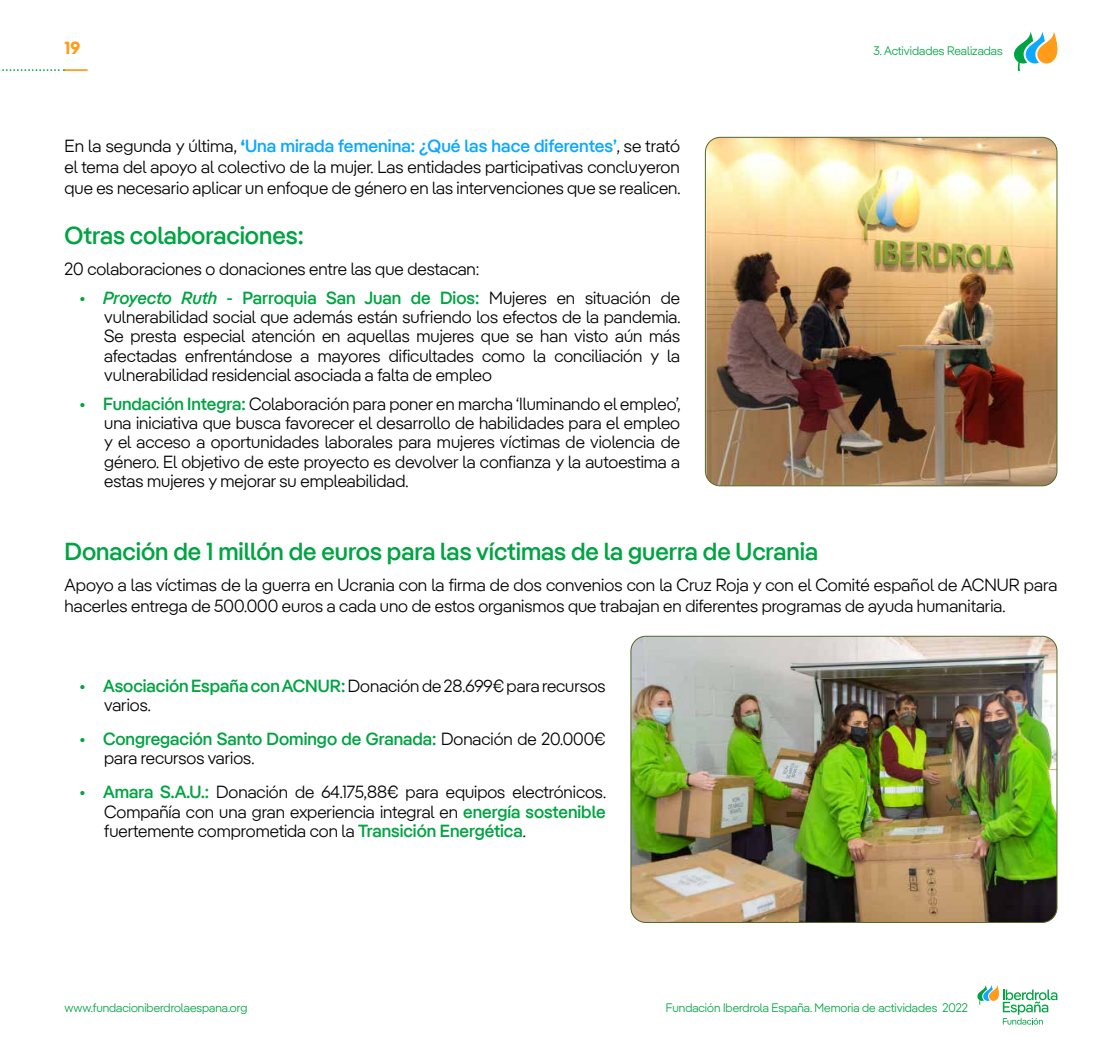
<style>
.page{position:relative;width:1117px;height:1042px;background:#fff}
.page>*{position:absolute;margin:0;border:0;box-sizing:border-box;transform-origin:0 0}
.t1{font:500 24.5px "Iber Pangea";color:#00a443}
.Sangría_1_Bullet_ver{font:300 17.5px/19.2px "Iber Pangea";color:#000;text-align:justify}
.t2{font:700 17.5px "Iber Pangea";color:#ff9c1a}
.t3{font:300 12.25px "Iber Pangea";color:#00a443}
.s1{font-weight:700;color:#0da8ff}
.s2{font-weight:500;color:#0da8ff}
.s3{font-weight:500;color:#00a443}
.s4{font-weight:500;font-style:italic;color:#00a443}
.s5{font-weight:500;color:#00a342}
</style>
<div class="page">
<img style="left:632px;top:636px;width:424px;height:286px">
<div style="left:630px;top:636px;width:427px;height:287px;border:1px solid #53672a;border-radius:15px"></div>
<img style="left:706px;top:137px;width:350px;height:349px">
<div style="left:704px;top:137px;width:353px;height:349px;border:1px solid #53672a;border-radius:15px"></div>
<svg style="left:1014px;top:31px;width:44px;height:40px"></svg>
<svg style="left:977px;top:985px;width:80px;height:39px"></svg>
<svg style="left:0;top:69px;width:64px;height:2px"></svg>
<hr style="left:64px;top:69px;width:24px;height:2px;background:#ff9c1a">
<p class="t2" style="left:64px;top:35px;width:17px">19</p>
<p class="Sangría_1_Bullet_ver" style="left:64px;top:135px;width:617px;line-height:21px">En la segunda y última, <span class="s1">‘</span><span class="s2">Una mirada femenina: ¿Qué las hace diferentes’</span>, se trató el tema del apoyo al colectivo de la mujer. Las entidades participativas concluyeron que es necesario aplicar un enfoque de género en las intervenciones que se realicen.</p>
<h3 class="t1" style="left:64px;top:218px;width:241px">Otras colaboraciones:</h3>
<p class="Sangría_1_Bullet_ver" style="left:64px;top:258px;width:416px">20 colaboraciones o donaciones entre las que destacan:</p>
<h3 class="Sangría_1_Bullet_ver" style="left:104px;top:287px;width:577px;text-indent:-25px"><span class="s3">•</span> <span class="s4">Proyecto Ruth</span> <span class="s3">- Parroquia San Juan de Dios:</span> Mujeres en situación de vulnerabilidad social que además están sufriendo los efectos de la pandemia.<br>Se presta especial atención en aquellas mujeres que se han visto aún más afectadas enfrentándose a mayores dificultades como la conciliación y la vulnerabilidad residencial asociada a falta de empleo</h3>
<h3 class="Sangría_1_Bullet_ver" style="left:104px;top:394px;width:577px;text-indent:-25px"><span class="s3">•</span> <span class="s5">Fundación Integra:</span> Colaboración para poner en marcha ‘Iluminando el empleo’, una iniciativa que busca favorecer el desarrollo de habilidades para el empleo y el acceso a oportunidades laborales para mujeres víctimas de violencia de género. El objetivo de este proyecto es devolver la confianza y la autoestima a estas mujeres y mejorar su empleabilidad.</h3>
<p class="t3" style="left:873px;top:42px;width:131px">3. Actividades Realizadas</p>
<h3 class="t1" style="left:64px;top:534px;width:755px">Donación de 1 millón de euros para las víctimas de la guerra de Ucrania</h3>
<p class="Sangría_1_Bullet_ver" style="left:64px;top:573px;width:994px;line-height:21px">Apoyo a las víctimas de la guerra en Ucrania con la firma de dos convenios con la Cruz Roja y con el Comité español de ACNUR para hacerles entrega de 500.000 euros a cada uno de estos organismos que trabajan en diferentes programas de ayuda humanitaria.</p>
<h3 class="Sangría_1_Bullet_ver" style="left:104px;top:675px;width:503px;text-indent:-25px"><span class="s3">• Asociación España con ACNUR:</span> Donación de 28.699€ para recursos varios.</h3>
<h3 class="Sangría_1_Bullet_ver" style="left:104px;top:729px;width:503px;text-indent:-25px"><span class="s3">• Congregación Santo Domingo de Granada:</span> Donación de 20.000€ para recursos varios.</h3>
<h3 class="Sangría_1_Bullet_ver" style="left:104px;top:782px;width:503px;text-indent:-25px"><span class="s3">• Amara S.A.U.:</span> Donación de 64.175,88€ para equipos electrónicos.<br>Compañía con una gran experiencia integral en <span class="s3">energía sostenible </span>fuertemente comprometida con la <span class="s3">Transición Energética</span>.</h3>
<p class="t3" style="left:64px;top:999px;width:184px">www.fundacioniberdrolaespana.org</p>
<p class="t3" style="left:665px;top:999px;width:303px">Fundación Iberdrola España. Memoria de actividades 2022</p>
</div>
